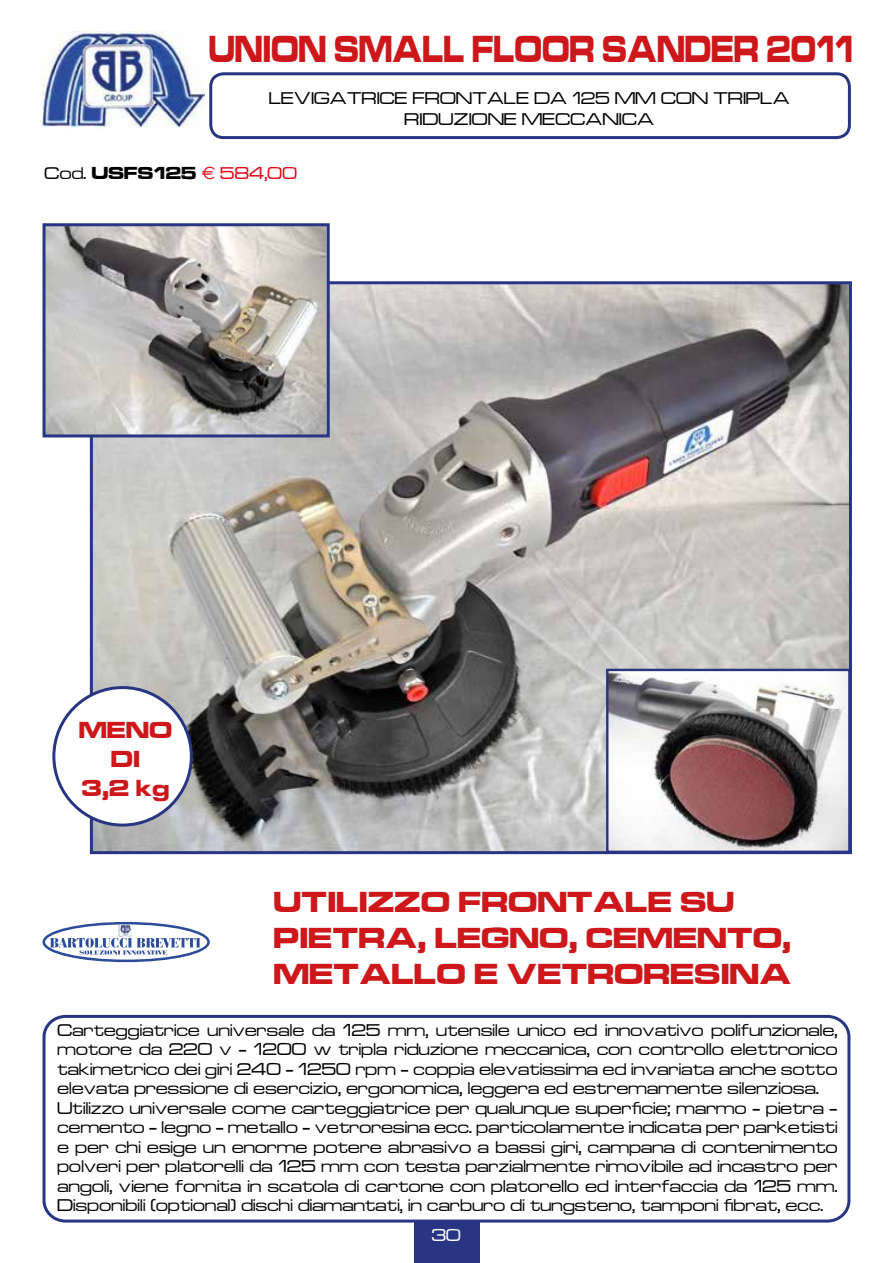
<style>
.page{position:relative;width:893px;height:1263px;background:#fff}
.page>*{position:absolute;margin:0;border:0;box-sizing:border-box;transform-origin:0 0}
.t1{font:39px "Microgramma Bld";color:#cd171a;scale:.72 1}
.t2{font:30px/36px "Microgramma Bld";color:#cd171a}
.t3{font:24px/28.8px "Microgramma Bld";color:#cd171a;text-align:center}
.t4{font:18px/19.5px "Microgramma";color:#000}
.t5{font:18px "Microgramma Bld";color:#000}
.t6{font:18px "Microgramma";color:#fff}
.s1{font-family:"Microgramma"}
.s2{font-family:"Euro Sans";color:#e30613}
.s3{font-family:"Microgramma";color:#e30613}
</style>
<div class="page">
<div style="left:415px;top:1220px;width:65px;height:43px;background:#283583"></div>
<img style="left:43px;top:32px;width:161px;height:97px">
<div style="left:43px;top:1015px;width:807px;height:207px;border:3px solid #283583;border-radius:21px"></div>
<svg style="left:44px;top:923px;width:165px;height:38px"></svg>
<div style="left:43px;top:922px;width:167px;height:40px;border:3px solid #2b4b9b;border-radius:50%"></div>
<svg style="left:50px;top:924px;width:150px;height:31px"></svg>
<img style="left:94px;top:285px;width:754px;height:565px">
<img style="left:47px;top:227px;width:279px;height:206px">
<div style="left:43px;top:223px;width:287px;height:214px;border:3px solid #283583"></div>
<div style="left:54px;top:687px;width:137px;height:138px;background:#fff;border-radius:50%"></div>
<div style="left:52px;top:686px;width:141px;height:140px;border:3px solid #283583;border-radius:50%"></div>
<img style="left:609px;top:672px;width:239px;height:178px">
<div style="left:606px;top:669px;width:245px;height:184px;border:2px solid #283583"></div>
<div style="left:209px;top:72px;width:642px;height:67px;border:3px solid #283583;border-radius:13px"></div>
<h1 class="t1" style="left:209px;top:22px;width:897px">UNION SMALL FLOOR SANDER 2011</h1>
<p class="t4" style="left:269px;top:86px;width:522px;line-height:21.6px;text-align:center">LEVIGATRICE FRONTALE DA 125 MM CON TRIPLA<br>RIDUZIONE MECCANICA</p>
<p class="t5" style="left:45px;top:161px;width:254px"><span class="s1">Cod.</span> USFS125 <span class="s2">€</span> <span class="s3">584,00</span></p>
<h3 class="t3" style="left:79px;top:715px;width:95px">MENO<br>DI<br>3,2 kg</h3>
<h2 class="t2" style="left:274px;top:883px;width:519px">UTILIZZO FRONTALE SU<br>PIETRA, LEGNO, CEMENTO,<br>METALLO E VETRORESINA</h2>
<p class="t4" style="left:57px;top:1020px;width:782px">Carteggiatrice universale da 125 mm, utensile unico ed innovativo polifunzionale, motore da 220 v - 1200 w tripla riduzione meccanica, con controllo elettronico takimetrico dei giri 240 - 1250 rpm - coppia elevatissima ed invariata anche sotto elevata pressione di esercizio, ergonomica, leggera ed estremamente silenziosa.<br>Utilizzo universale come carteggiatrice per qualunque superficie; marmo - pietra - cemento - legno - metallo - vetroresina ecc. particolamente indicata per parketisti e per chi esige un enorme potere abrasivo a bassi giri, campana di contenimento polveri per platorelli da 125 mm con testa parzialmente rimovibile ad incastro per angoli, viene fornita in scatola di cartone con platorello ed interfaccia da 125 mm.<br>Disponibili (optional) dischi diamantati, in carburo di tungsteno, tamponi fibrat, ecc.</p>
<p class="t6" style="left:432px;top:1223px;width:31px">30</p>
</div>
